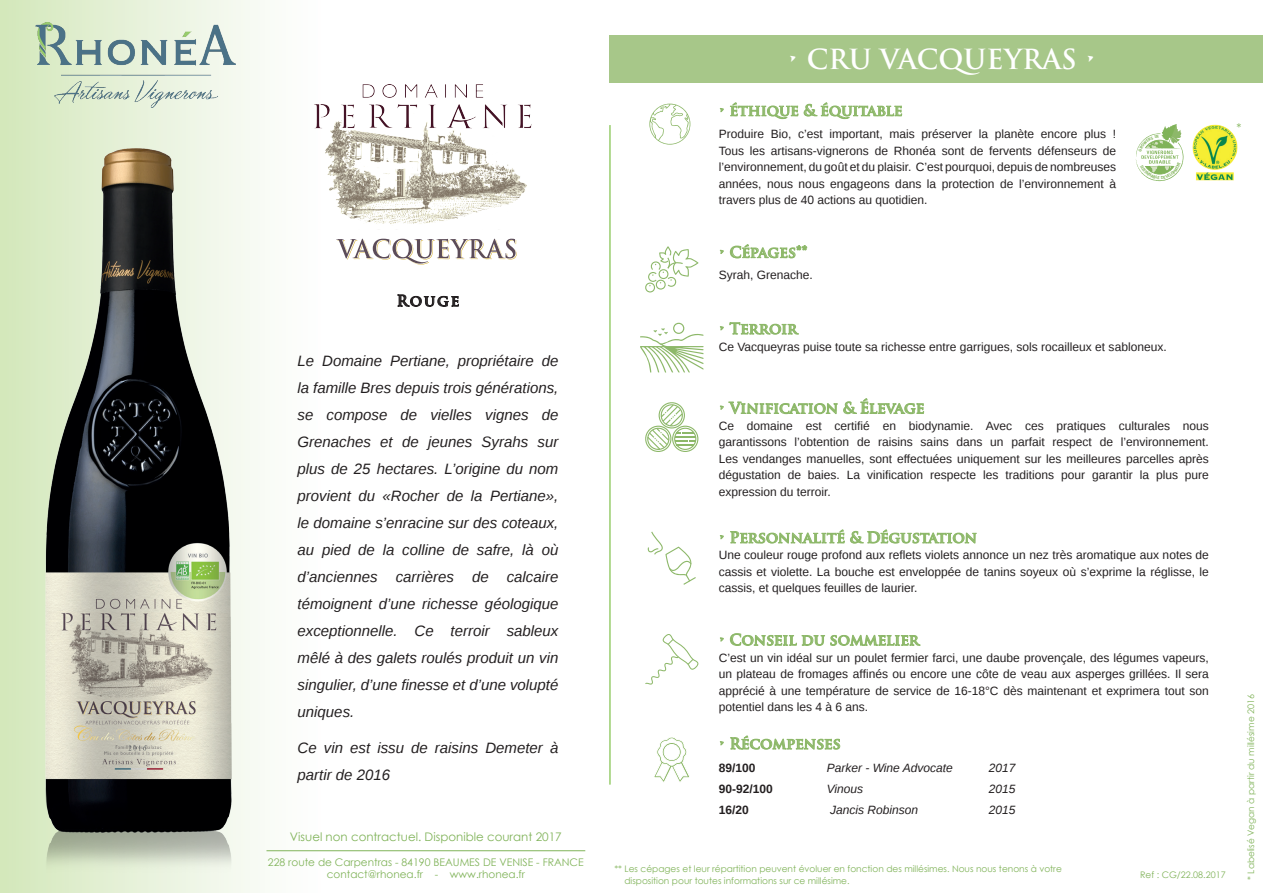
<style>
.page{position:relative;width:1263px;height:893px;background:#fff}
.page>*{position:absolute;margin:0;border:0;box-sizing:border-box;transform-origin:0 0}
.t1{font:700 27px "Trajan Pro";color:#fff}
.t2{font:italic 15px/27px "Liberation Sans";color:#231f20;text-align:justify}
.t3{font:700 15px "Trajan Pro";color:#8db869}
.t4{font:700 15px "Trajan Pro";letter-spacing:.12em;color:#231f20}
.t5{font:12px/16.5px "Liberation Sans";color:#231f20;text-align:justify}
.t6{font:italic 12px "Liberation Sans";color:#231f20}
.t7{font:700 12px "Liberation Sans";color:#231f20}
.t8{font:11.85px "Century Gothic";color:#80b359}
.t9{font:10.5px/12.6px "Century Gothic";color:#80b359;text-align:center}
.t10{font:9px/12px "Century Gothic";color:#80b359}
</style>
<div class="page">
<div style="left:0;top:0;width:322px;height:893px;background:linear-gradient(to right,#d4e8bc,#fff)"></div>
<img style="left:1192px;top:124px;width:46px;height:57px">
<hr style="left:266px;top:850px;width:319px;height:1px;background:#80b359">
<img style="left:35px;top:22px;width:200px;height:86px">
<svg style="left:720px;top:108px;width:3px;height:4px"></svg>
<svg style="left:730px;top:103px;width:68px;height:16px"></svg>
<svg style="left:804px;top:103px;width:98px;height:16px"></svg>
<svg style="left:649px;top:104px;width:42px;height:41px"></svg>
<div style="left:610px;top:35px;width:653px;height:48px;background:#a7c789"></div>
<img style="left:25px;top:144px;width:229px;height:749px">
<hr style="left:610px;top:125px;width:1px;height:659px;background:#98cd6e">
<svg style="left:645px;top:246px;width:53px;height:46px"></svg>
<svg style="left:645px;top:402px;width:53px;height:50px"></svg>
<svg style="left:645px;top:634px;width:54px;height:51px"></svg>
<svg style="left:397px;top:295px;width:62px;height:12px"></svg>
<svg style="left:720px;top:250px;width:3px;height:4px"></svg>
<svg style="left:730px;top:244px;width:77px;height:14px"></svg>
<svg style="left:729px;top:398px;width:195px;height:17px"></svg>
<svg style="left:720px;top:326px;width:3px;height:4px"></svg>
<svg style="left:730px;top:322px;width:69px;height:12px"></svg>
<svg style="left:730px;top:633px;width:190px;height:13px"></svg>
<svg style="left:640px;top:323px;width:64px;height:50px"></svg>
<svg style="left:647px;top:532px;width:49px;height:53px"></svg>
<svg style="left:720px;top:535px;width:3px;height:4px"></svg>
<svg style="left:730px;top:529px;width:114px;height:15px"></svg>
<svg style="left:850px;top:529px;width:126px;height:15px"></svg>
<svg style="left:654px;top:737px;width:35px;height:45px"></svg>
<svg style="left:720px;top:741px;width:3px;height:4px"></svg>
<svg style="left:730px;top:735px;width:110px;height:15px"></svg>
<img style="left:294px;top:84px;width:238px;height:145px">
<svg style="left:336px;top:239px;width:181px;height:26px"></svg>
<svg style="left:1136px;top:124px;width:47px;height:57px"></svg>
<p class="t4" style="left:397px;top:291px;width:64px">Rouge</p>
<p class="t2" style="left:298px;top:347px;width:262px">Le Domaine Pertiane, propriétaire de la famille Bres depuis trois générations, se compose de vielles vignes de Grenaches et de jeunes Syrahs sur plus de 25 hectares. L’origine du nom provient du «Rocher de la Pertiane», le domaine s’enracine sur des coteaux, au pied de la colline de safre, là où d’anciennes carrières de calcaire témoignent d’une richesse géologique exceptionnelle. Ce terroir sableux mêlé à des galets roulés produit un vin singulier, d’une finesse et d’une volupté uniques.</p>
<p class="t2" style="left:298px;top:734px;width:262px">Ce vin est issu de raisins Demeter à partir de 2016</p>
<p class="t8" style="left:290px;top:829px;width:273px">Visuel non contractuel. Disponible courant 2017</p>
<p class="t9" style="left:268px;top:855px;width:317px">228 route de Carpentras - 84190 BEAUMES DE VENISE - FRANCE contact@rhonea.fr - www.rhonea.fr</p>
<h1 class="t1" style="left:787px;top:43px;width:311px">• CRU VACQUEYRAS •</h1>
<p class="t3" style="left:719px;top:101px;width:185px">• éthique &amp; équitable</p>
<p class="t5" style="left:719px;top:126px;width:399px">Produire Bio, c’est important, mais préserver la planète encore plus !<br>Tous les artisans-vignerons de Rhonéa sont de fervents défenseurs de l’environnement, du goût et du plaisir. C’est pourquoi, depuis de nombreuses années, nous nous engageons dans la protection de l’environnement à travers plus de 40 actions au quotidien.</p>
<p class="t3" style="left:719px;top:243px;width:90px">• Cépages**</p>
<p class="t5" style="left:719px;top:267px;width:96px">Syrah, Grenache.</p>
<p class="t3" style="left:719px;top:319px;width:80px">• Terroir</p>
<p class="t5" style="left:719px;top:339px;width:449px">Ce Vacqueyras puise toute sa richesse entre garrigues, sols rocailleux et sabloneux.</p>
<p class="t8" style="left:1236px;top:119px;width:7px">*</p>
<p class="t3" style="left:719px;top:399px;width:207px">• Vinification &amp; Élevage</p>
<p class="t5" style="left:719px;top:418px;width:492px">Ce domaine est certifié en biodynamie. Avec ces pratiques culturales nous garantissons l’obtention de raisins sains dans un parfait respect de l’environnement.<br>Les vendanges manuelles, sont effectuées uniquement sur les meilleures parcelles après dégustation de baies. La vinification respecte les traditions pour garantir la plus pure expression du terroir.</p>
<p class="t3" style="left:719px;top:528px;width:260px">• Personnalité &amp; Dégustation</p>
<p class="t5" style="left:719px;top:547px;width:492px">Une couleur rouge profond aux reflets violets annonce un nez très aromatique aux notes de cassis et violette. La bouche est enveloppée de tanins soyeux où s’exprime la réglisse, le cassis, et quelques feuilles de laurier.</p>
<p class="t3" style="left:719px;top:630px;width:202px">• Conseil du sommelier</p>
<p class="t5" style="left:719px;top:650px;width:492px">C’est un vin idéal sur un poulet fermier farci, une daube provençale, des légumes vapeurs, un plateau de fromages affinés ou encore une côte de veau aux asperges grillées. Il sera apprécié à une température de service de 16-18°C dès maintenant et exprimera tout son potentiel dans les 4 à 6 ans.</p>
<p class="t3" style="left:719px;top:734px;width:124px">• Récompenses</p>
<p class="t7" style="left:719px;top:759px;width:38px">89/100</p>
<p class="t6" style="left:827px;top:760px;width:128px">Parker - Wine Advocate</p>
<p class="t6" style="left:989px;top:760px;width:28px">2017</p>
<p class="t7" style="left:719px;top:780px;width:56px">90-92/100</p>
<p class="t6" style="left:827px;top:781px;width:38px">Vinous</p>
<p class="t6" style="left:989px;top:781px;width:28px">2015</p>
<p class="t7" style="left:719px;top:801px;width:32px">16/20</p>
<p class="t6" style="left:830px;top:802px;width:90px">Jancis Robinson</p>
<p class="t6" style="left:989px;top:802px;width:28px">2015</p>
<p class="t10" style="left:624px;top:862px;width:439px;text-indent:-10px">** Les cépages et leur répartition peuvent évoluer en fonction des millésimes. Nous nous tenons à votre disposition pour toutes informations sur ce millésime.</p>
<p class="t10" style="left:1140px;top:868px;width:87px">Ref : CG/22.08.2017</p>
<p class="t10" style="left:1245px;top:880px;width:187px;rotate:-90deg">* Labelisé Vegan à partir du millésime 2016</p>
</div>
